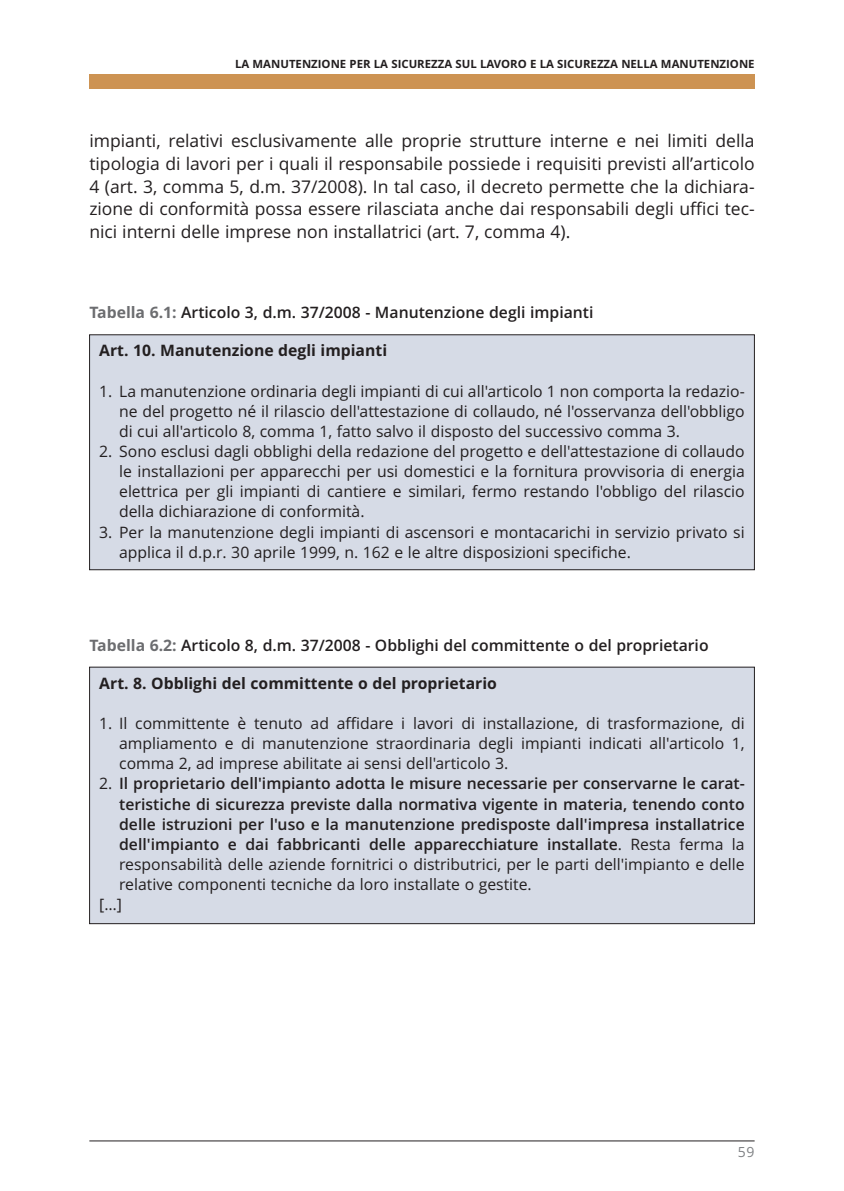
<style>
.page{position:relative;width:844px;height:1191px;background:#fff}
.page>*{position:absolute;margin:0;border:0;box-sizing:border-box;transform-origin:0 0}
.t1{font:17.5px/22.6px "Open Sans";color:#231f20;text-align:justify}
.t2{font:15.75px/20.1px "Open Sans";color:#231f20;text-align:justify}
.t3{font:600 15.75px "Open Sans";color:#231f20}
.t4{font:700 15.75px "Open Sans";color:#231f20}
.t5{font:14px "Open Sans";color:#808285}
.t6{font:700 11.38px "Open Sans";color:#231f20}
.s1{font-weight:700;color:#6c6d70}
.s2{font-weight:400}
</style>
<div class="page">
<div style="left:89px;top:74px;width:665px;height:15px;background:#cd9353"></div>
<hr style="left:89px;top:1140px;width:665px;height:1px;background:#231f20">
<div style="left:90px;top:335px;width:664px;height:234px;background:#d6dbe6"></div>
<div style="left:89px;top:334px;width:665px;height:236px;border:1px solid #231f20"></div>
<div style="left:90px;top:667px;width:664px;height:256px;background:#d6dbe6"></div>
<div style="left:89px;top:667px;width:665px;height:257px;border:1px solid #231f20"></div>
<p class="t6" style="left:235px;top:60px;width:521px">LA MANUTENZIONE PER LA SICUREZZA SUL LAVORO E LA SICUREZZA NELLA MANUTENZIONE</p>
<p class="t1" style="left:89px;top:131px;width:666px">impianti, relativi esclusivamente alle proprie strutture interne e nei limiti della tipologia di lavori per i quali il responsabile possiede i requisiti previsti all’articolo 4 (art. 3, comma 5, d.m. 37/2008). In tal caso, il decreto permette che la dichiara&shy;zione di conformità possa essere rilasciata anche dai responsabili degli uffici tec&shy;nici interni delle imprese non installatrici (art. 7, comma 4).</p>
<p class="t3" style="left:89px;top:306px;width:505px"><span class="s1">Tabella 6.1:</span> Articolo 3, d.m. 37/2008 - Manutenzione degli impianti</p>
<p class="t4" style="left:99px;top:344px;width:289px">Art. 10. Manutenzione degli impianti</p>
<p class="t2" style="left:119px;top:382px;width:627px;text-indent:-20px">1. La manutenzione ordinaria degli impianti di cui all'articolo 1 non comporta la redazio&shy;ne del progetto né il rilascio dell'attestazione di collaudo, né l'osservanza dell'obbligo di cui all'articolo 8, comma 1, fatto salvo il disposto del successivo comma 3.</p>
<p class="t2" style="left:119px;top:443px;width:627px;text-indent:-20px">2. Sono esclusi dagli obblighi della redazione del progetto e dell'attestazione di collaudo le installazioni per apparecchi per usi domestici e la fornitura provvisoria di energia elettrica per gli impianti di cantiere e similari, fermo restando l'obbligo del rilascio della dichiarazione di conformità.</p>
<p class="t2" style="left:119px;top:523px;width:627px;text-indent:-20px">3. Per la manutenzione degli impianti di ascensori e montacarichi in servizio privato si applica il d.p.r. 30 aprile 1999, n. 162 e le altre disposizioni specifiche.</p>
<p class="t3" style="left:89px;top:638px;width:620px"><span class="s1">Tabella 6.2:</span> Articolo 8, d.m. 37/2008 - Obblighi del committente o del proprietario</p>
<p class="t4" style="left:99px;top:676px;width:399px">Art. 8. Obblighi del committente o del proprietario</p>
<p class="t2" style="left:119px;top:715px;width:627px;text-indent:-20px">1. Il committente è tenuto ad affidare i lavori di installazione, di trasformazione, di ampliamento e di manutenzione straordinaria degli impianti indicati all'articolo 1, comma 2, ad imprese abilitate ai sensi dell'articolo 3.</p>
<p class="t3" style="left:99px;top:777px;width:646px"><span class="s2">2.</span> Il proprietario dell'impianto adotta le misure necessarie per conservarne le carat-</p>
<p class="t3" style="left:119px;top:797px;width:627px">teristiche di sicurezza previste dalla normativa vigente in materia, tenendo conto</p>
<p class="t3" style="left:119px;top:817px;width:627px">delle istruzioni per l'uso e la manutenzione predisposte dall'impresa installatrice</p>
<p class="t3" style="left:119px;top:838px;width:627px">dell'impianto e dai fabbricanti delle apparecchiature installate<span class="s2">. Resta ferma la</span></p>
<p class="t2" style="left:119px;top:855px;width:627px">responsabilità delle aziende fornitrici o distributrici, per le parti dell'impianto e delle</p>
<p class="t2" style="left:119px;top:876px;width:414px">relative componenti tecniche da loro installate o gestite.</p>
<p class="t2" style="left:99px;top:896px;width:24px">[…]</p>
<p class="t5" style="left:737px;top:1146px;width:18px">59</p>
</div>
